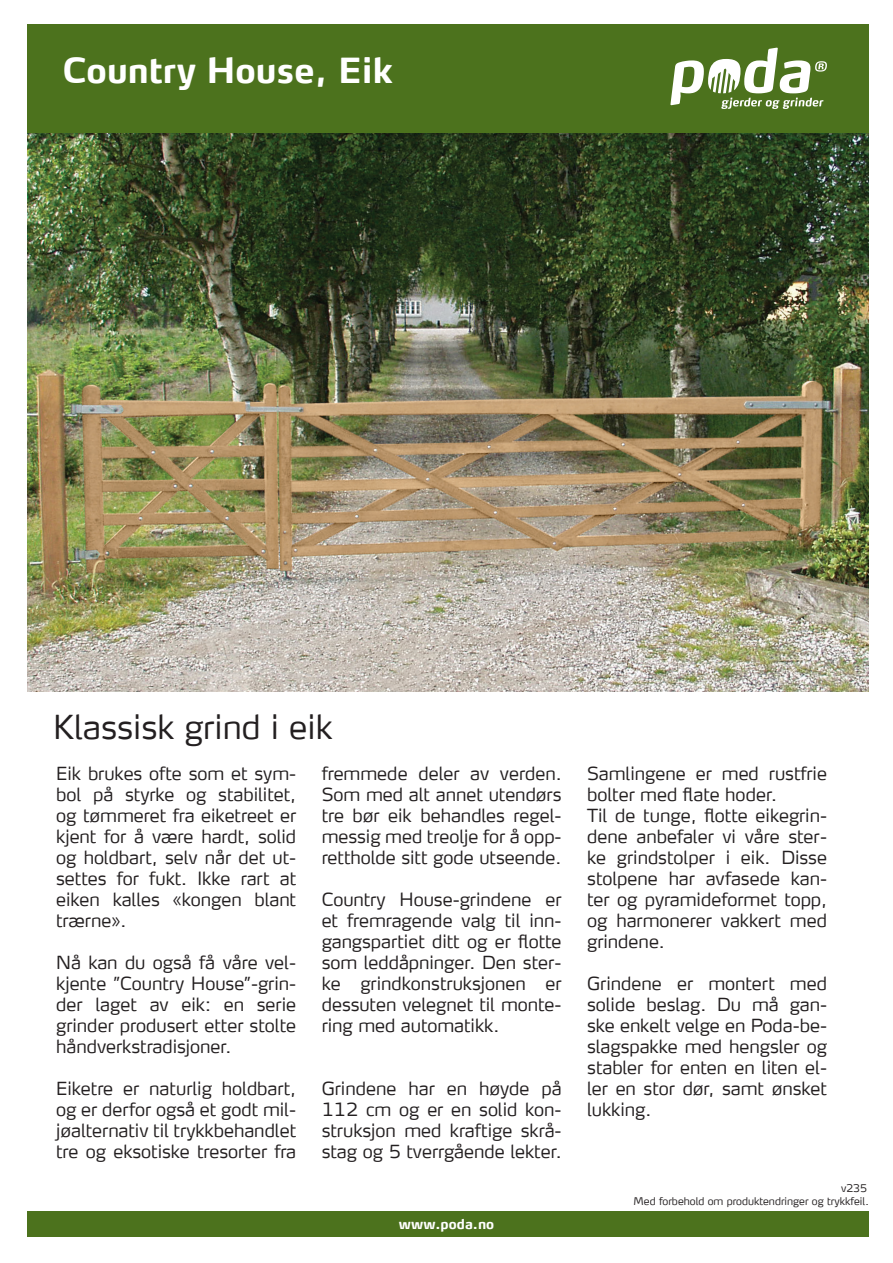
<style>
.page{position:relative;width:893px;height:1263px;background:#fff}
.page>*{position:absolute;margin:0;border:0;box-sizing:border-box;transform-origin:0 0}
.t1{font:700 34.5px "Max TF";color:#fff}
.Indhold{font:300 33px "Max TF";color:#231f20}
.t2{font:300 18px/21px "Max TF";color:#231f20;text-align:justify}
.t3{font:700 13.5px "Max";letter-spacing:.005em;color:#fff}
.t4{font:300 10.5px "Max";color:#231f20}
.t5{font:300 10.5px "Max LF";color:#231f20}
</style>
<div class="page">
<div style="left:27px;top:24px;width:842px;height:110px;background:#4c721d"></div>
<svg style="left:670px;top:48px;width:157px;height:61px"></svg>
<div style="left:27px;top:1211px;width:842px;height:26px;background:#4c721d"></div>
<img style="left:27px;top:133px;width:842px;height:558px">
<p class="t1" style="left:63px;top:49px;width:332px">Country House, Eik</p>
<p class="Indhold" style="left:53px;top:706px;width:281px">Klassisk grind i eik</p>
<p class="t2" style="left:56px;top:762px;width:241px">Eik brukes ofte som et sym&shy;bol på styrke og stabilitet, og tømmeret fra eiketreet er kjent for å være hardt, solid og holdbart, selv når det ut&shy;settes for fukt. Ikke rart at eiken kalles «kongen blant trærne».</p>
<p class="t2" style="left:56px;top:951px;width:241px">Nå kan du også få våre vel&shy;kjente ”Country House”-grin&shy;der laget av eik: en serie grinder produsert etter stolte håndverkstradisjoner.</p>
<p class="t2" style="left:56px;top:1077px;width:241px">Eiketre er naturlig holdbart, og er derfor også et godt mil&shy;jøalternativ til trykkbehandlet tre og eksotiske tresorter fra</p>
<p class="t2" style="left:322px;top:762px;width:241px">fremmede deler av verden.<br>Som med alt annet utendørs tre bør eik behandles regel&shy;messig med treolje for å opp&shy;rettholde sitt gode utseende.</p>
<p class="t2" style="left:322px;top:888px;width:241px">Country House-grindene er et fremragende valg til inn&shy;gangspartiet ditt og er flotte som leddåpninger. Den ster&shy;ke grindkonstruksjonen er dessuten velegnet til monte&shy;ring med automatikk.</p>
<p class="t2" style="left:322px;top:1077px;width:241px">Grindene har en høyde på 112 cm og er en solid kon&shy;struksjon med kraftige skrå&shy;stag og 5 tverrgående lekter.</p>
<p class="t3" style="left:399px;top:1215px;width:97px">www.poda.no</p>
<p class="t2" style="left:587px;top:762px;width:241px">Samlingene er med rustfrie bolter med flate hoder.</p>
<p class="t2" style="left:587px;top:804px;width:241px">Til de tunge, flotte eikegrin&shy;dene anbefaler vi våre ster&shy;ke grindstolper i eik. Disse stolpene har avfasede kan&shy;ter og pyramideformet topp, og harmonerer vakkert med grindene.</p>
<p class="t2" style="left:587px;top:972px;width:241px">Grindene er montert med solide beslag. Du må gan&shy;ske enkelt velge en Poda-be&shy;slagspakke med hengsler og stabler for enten en liten el&shy;ler en stor dør, samt ønsket lukking.</p>
<p class="t5" style="left:841px;top:1182px;width:27px">v235</p>
<p class="t4" style="left:634px;top:1194px;width:237px">Med forbehold om produktendringer og trykkfeil.</p>
</div>
